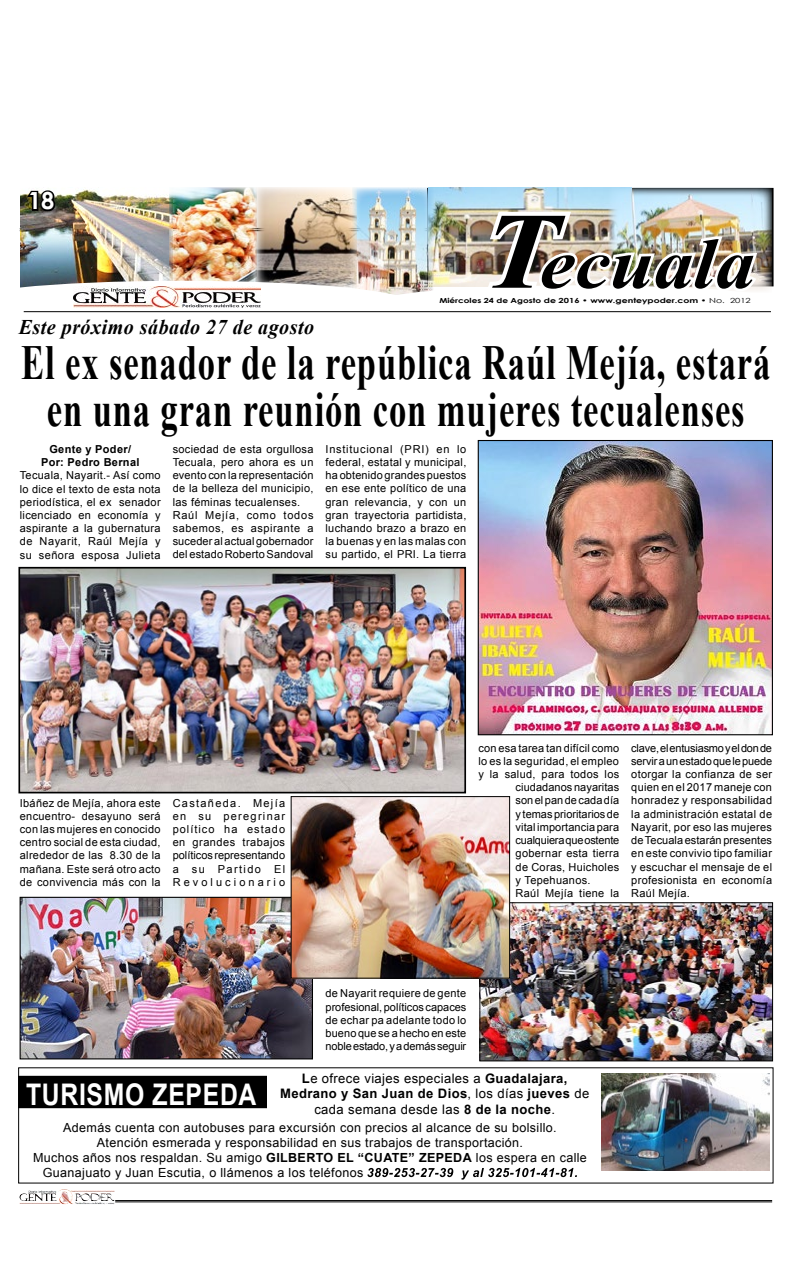
<style>
.page{position:relative;width:792px;height:1276px;background:#fff}
.page>*{position:absolute;margin:0;border:0;box-sizing:border-box;transform-origin:0 0}
.t1{font:italic 700 71.7px "Times New Roman";color:#000;scale:1.1 1}
.t2{font:700 49px/47.6px "Times New Roman";letter-spacing:.025em;color:#000;text-align:center;scale:.71 1}
.t3{font:700 29.8px "Arial";letter-spacing:.03em;color:#fff;scale:.83 1}
.t4{font:700 25.2px "Century Gothic";color:#fff;scale:1.14 1}
.t5{font:700 23.6px "Century Gothic";color:#fff}
.t6{font:italic 700 20.9px "Times New Roman";letter-spacing:.025em;color:#000;scale:.96 1}
.t7{font:13.1px/15.7px "Arial";letter-spacing:.03em;color:#000;text-align:center}
.t8{font:12.6px "Arial";letter-spacing:.03em;color:#000}
.t9{font:11px/13.2px "Arial";letter-spacing:.03em;color:#000;text-align:justify}
.t10{font:11px "Arial";color:#000}
.t11{font:700 11px/13.3px "Arial";letter-spacing:.03em;color:#000;text-align:center}
.t12{font:11px "Arial";letter-spacing:.01em;color:#000}
.t13{font:11px "Arial";letter-spacing:-.02em;color:#000}
.t14{font:11px "Arial";letter-spacing:.005em;color:#000}
.t15{font:700 7px "Century Gothic";color:#000;scale:1.29 1}
.s1{font-size:108.6px}
.s2{font-weight:400}
.s3{font-weight:700}
</style>
<div class="page">
<img style="left:58px;top:1189px;width:14px;height:12px">
<hr style="left:115px;top:1200px;width:657px;height:1px;background:#000">
<hr style="left:115px;top:1201px;width:657px;height:1px;background:#000">
<img style="left:433px;top:188px;width:175px;height:98px">
<img style="left:21px;top:189px;width:149px;height:92px">
<img style="left:608px;top:188px;width:164px;height:5px">
<img style="left:170px;top:188px;width:85px;height:93px">
<img style="left:357px;top:188px;width:76px;height:104px">
<img style="left:255px;top:188px;width:102px;height:93px">
<svg style="left:20px;top:281px;width:393px;height:32px"></svg>
<img style="left:73px;top:286px;width:188px;height:22px">
<div style="left:371px;top:285px;width:421px;height:37px;background:#fff;border-radius:50%"></div>
<hr style="left:24px;top:311px;width:747px;height:1px;background:#000">
<img style="left:480px;top:193px;width:294px;height:120px">
<svg style="left:19px;top:189px;width:42px;height:42px;background:#626055"></svg>
<img style="left:480px;top:442px;width:291px;height:291px">
<div style="left:478px;top:440px;width:295px;height:295px;border:1px solid #000"></div>
<img style="left:22px;top:899px;width:289px;height:158px">
<div style="left:20px;top:897px;width:293px;height:162px;border:1px solid #000"></div>
<img style="left:21px;top:570px;width:442px;height:220px">
<div style="left:18px;top:567px;width:448px;height:226px;border:2px solid #000"></div>
<div style="left:19px;top:1076px;width:247px;height:31px;background:#000"></div>
<div style="left:18px;top:1075px;width:249px;height:33px;border:1px solid #000"></div>
<svg style="left:367px;top:1168px;width:210px;height:11px"></svg>
<img style="left:601px;top:1073px;width:169px;height:97px">
<img style="left:482px;top:904px;width:289px;height:155px">
<div style="left:480px;top:902px;width:293px;height:159px;border:1px solid #000"></div>
<img style="left:293px;top:798px;width:215px;height:178px">
<div style="left:291px;top:796px;width:219px;height:182px;border:1px solid #000"></div>
<h3 class="t5" style="left:28px;top:183px;width:28px">18</h3>
<h3 class="t4" style="left:20px;top:188px;width:30px">18</h3>
<h1 class="t1" style="left:483px;top:214px;width:249px"><span class="s1">T</span>ecuala</h1>
<p class="t15" style="left:439px;top:295px;width:243px">Miércoles 24 de Agosto de 2016 • www.genteypoder.com • <span class="s2">No. 2012</span></p>
<h3 class="t6" style="left:19px;top:312px;width:309px">Este próximo sábado 27 de agosto</h3>
<h2 class="t2" style="left:21px;top:336px;width:1057px">El ex senador de la república Raúl Mejía, estará en una gran reunión con mujeres tecualenses</h2>
<p class="t9" style="left:326px;top:442px;width:142px">Institucional (PRI) en lo federal, estatal y municipal, ha obtenido grandes puestos en ese ente político de una gran relevancia, y con un gran trayectoria partidista, luchando brazo a brazo en la buenas y en las malas con su partido, el PRI. La tierra</p>
<p class="t11" style="left:41px;top:442px;width:100px">Gente y Poder/<br>Por: Pedro Bernal</p>
<p class="t9" style="left:20px;top:469px;width:142px">Tecuala, Nayarit.- Así como lo dice el texto de esta nota periodística, el ex senador licenciado en economía y aspirante a la gubernatura de Nayarit, Raúl Mejía y su señora esposa Julieta</p>
<p class="t9" style="left:173px;top:442px;width:142px;text-align:left">sociedad de esta orgullosa<br>Tecuala, pero ahora es un evento con la representación de la belleza del municipio, las féminas tecualenses.<br>Raúl Mejía, como todos sabemos, es aspirante a suceder al actual gobernador del estado Roberto Sandoval</p>
<p class="t9" style="left:20px;top:796px;width:142px">Ibáñez de Mejía, ahora este encuentro- desayuno será con las mujeres en conocido centro social de esta ciudad, alrededor de las 8.30 de la mañana. Este será otro acto de convivencia más con la</p>
<p class="t9" style="left:173px;top:796px;width:114px">Castañeda. Mejía en su peregrinar político ha estado en grandes trabajos políticos representando a su Partido El Revolucionario</p>
<p class="t9" style="left:478px;top:741px;width:142px">con esa tarea tan difícil como</p>
<p class="t9" style="left:478px;top:754px;width:142px">lo es la seguridad, el empleo</p>
<p class="t9" style="left:478px;top:767px;width:142px">y la salud, para todos los</p>
<p class="t14" style="left:516px;top:780px;width:105px">ciudadanos nayaritas</p>
<p class="t10" style="left:516px;top:793px;width:105px">son el pan de cada día</p>
<p class="t10" style="left:516px;top:806px;width:105px">y temas prioritarios de</p>
<p class="t12" style="left:516px;top:819px;width:105px">vital importancia para</p>
<p class="t13" style="left:516px;top:832px;width:105px">cualquiera que ostente</p>
<p class="t9" style="left:516px;top:846px;width:105px">gobernar esta tierra</p>
<p class="t9" style="left:516px;top:860px;width:105px">de Coras, Huicholes</p>
<p class="t9" style="left:516px;top:873px;width:77px">y Tepehuanos.</p>
<p class="t9" style="left:516px;top:886px;width:105px">Raúl Mejía tiene la</p>
<p class="t9" style="left:631px;top:741px;width:142px">clave, el entusiasmo y el don de servir a un estado que le puede otorgar la confianza de ser quien en el 2017 maneje con honradez y responsabilidad la administración estatal de Nayarit, por eso las mujeres de Tecuala estarán presentes en este convivio tipo familiar y escuchar el mensaje de el profesionista en economía Raúl Mejía.</p>
<p class="t9" style="left:326px;top:986px;width:142px">de Nayarit requiere de gente profesional, políticos capaces de echar pa adelante todo lo bueno que se a hecho en este noble estado, y a demás seguir</p>
<h3 class="t3" style="left:26px;top:1073px;width:279px">TURISMO ZEPEDA</h3>
<p class="t7" style="left:280px;top:1070px;width:311px"><span class="s3">L</span>e ofrece viajes especiales a <span class="s3">Guadalajara,<br>Medrano y San Juan de Dios</span>, los días <span class="s3">jueves</span> de cada semana desde las <span class="s3">8 de la noche</span>.</p>
<p class="t8" style="left:63px;top:1118px;width:495px">Además cuenta con autobuses para excursión con precios al alcance de su bolsillo.</p>
<p class="t8" style="left:97px;top:1133px;width:428px">Atención esmerada y responsabilidad en sus trabajos de transportación.</p>
<p class="t8" style="left:33px;top:1148px;width:555px">Muchos años nos respaldan. Su amigo <span class="s3">GILBERTO EL “CUATE” ZEPEDA</span> los espera en calle</p>
<p class="t8" style="left:43px;top:1163px;width:322px">Guanajuato y Juan Escutia, o llámenos a los teléfonos</p>
</div>
